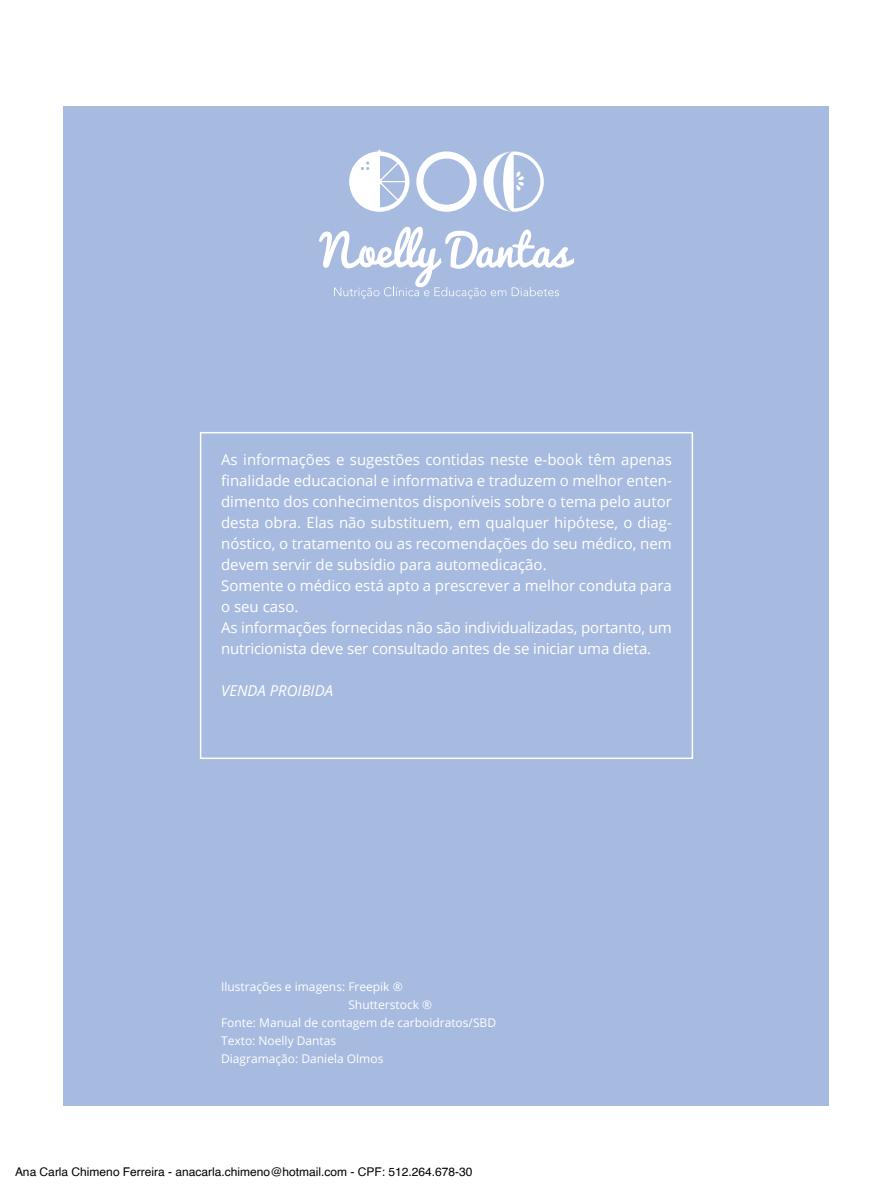
<style>
.page{position:relative;width:893px;height:1191px;background:#fff}
.page>*{position:absolute;margin:0;border:0;box-sizing:border-box;transform-origin:0 0}
.t1{font:15px/21px "Open Sans";color:#fff}
.t2{font:italic 15px "Open Sans";color:#fff}
.t3{font:12px "Open Sans";color:#fff}
.t4{font:12px "Helvetica";color:#000}
</style>
<div class="page">
<div style="left:64px;top:106px;width:765px;height:1000px;background:#a7badf"></div>
<div style="left:200px;top:432px;width:493px;height:327px;border:2px solid #fff"></div>
<svg style="left:349px;top:149px;width:60px;height:63px"></svg>
<svg style="left:416px;top:151px;width:61px;height:61px"></svg>
<svg style="left:483px;top:151px;width:61px;height:61px"></svg>
<svg style="left:319px;top:227px;width:255px;height:72px"></svg>
<p class="t1" style="left:221px;top:448px;width:452px">As informações e sugestões contidas neste e-book têm apenas finalidade educacional e informativa e traduzem o melhor enten&shy;dimento dos conhecimentos disponíveis sobre o tema pelo autor desta obra. Elas não substituem, em qualquer hipótese, o diag&shy;nóstico, o tratamento ou as recomendações do seu médico, nem devem servir de subsídio para automedicação.<br>Somente o médico está apto a prescrever a melhor conduta para o seu caso.<br>As informações fornecidas não são individualizadas, portanto, um nutricionista deve ser consultado antes de se iniciar uma dieta.</p>
<p class="t2" style="left:221px;top:680px;width:113px">VENDA PROIBIDA</p>
<p class="t3" style="left:221px;top:978px;width:183px">Ilustrações e imagens: Freepik ®</p>
<p class="t3" style="left:348px;top:996px;width:85px">Shutterstock ®</p>
<p class="t3" style="left:221px;top:1014px;width:276px">Fonte: Manual de contagem de carboidratos/SBD</p>
<p class="t3" style="left:221px;top:1032px;width:117px">Texto: Noelly Dantas</p>
<p class="t3" style="left:221px;top:1050px;width:164px">Diagramação: Daniela Olmos</p>
<p class="t4" style="left:15px;top:1167px;width:459px">Ana Carla Chimeno Ferreira - anacarla.chimeno@hotmail.com - CPF: 512.264.678-30</p>
</div>
